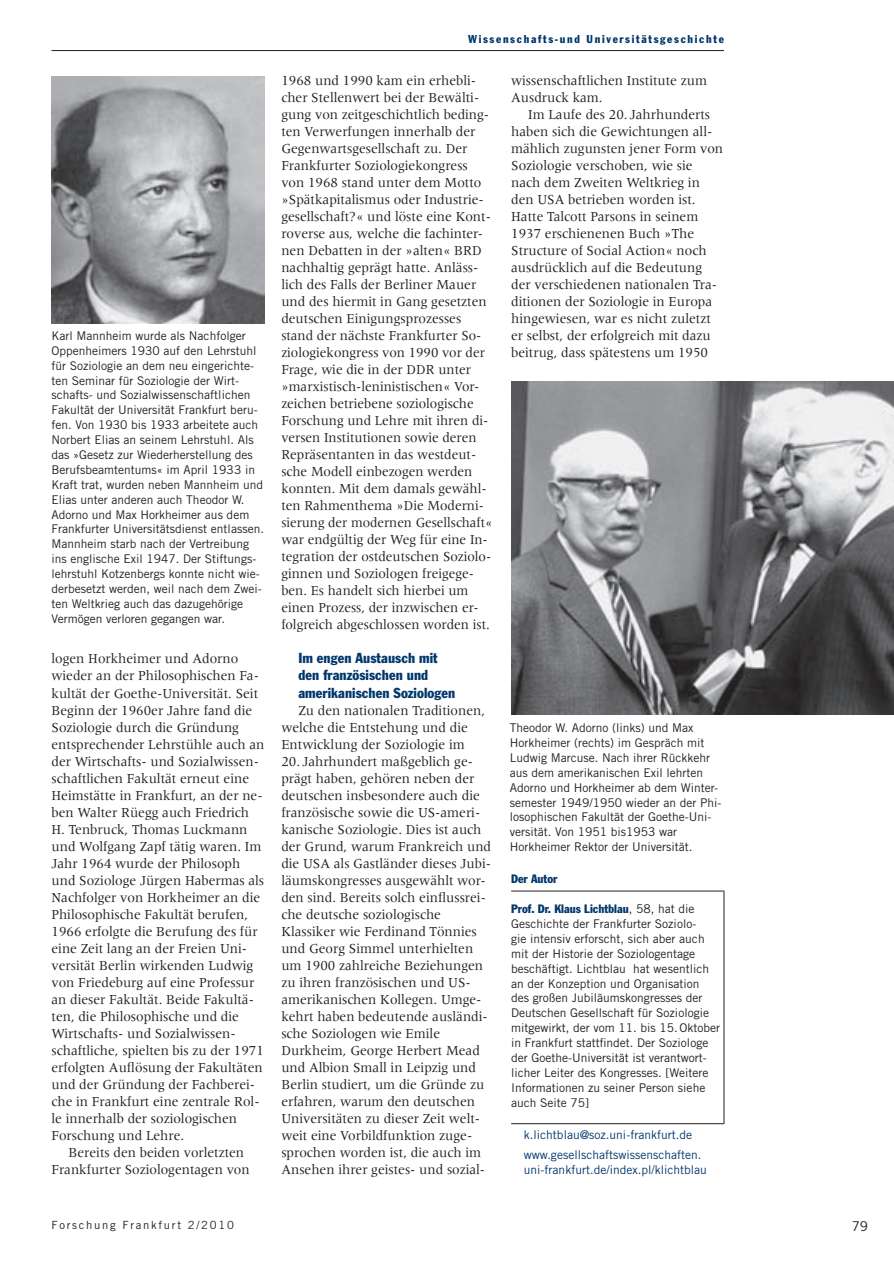
<style>
.page{position:relative;width:894px;height:1264px;background:#fff}
.page>*{position:absolute;margin:0;border:0;box-sizing:border-box;transform-origin:0 0}
.t1{font:14.25px/17px "Meridien";color:#231f20;scale:.95 1}
.t2{font:condensed 14.25px/17px "Franklin Gothic";letter-spacing:.005em;color:#00376b}
.t3{font:13.5px "Trade Gothic";color:#231f20}
.t4{font:12px/14.9px "Trade Gothic";color:#231f20}
.t5{font:12px/19.4px "Trade Gothic";color:#00376b}
.t6{font:condensed 12px "Franklin Gothic";color:#00376b}
.t7{font:condensed 11.25px "Franklin Gothic";letter-spacing:.15em;color:#00376b}
.t8{font:11.25px "Trade Gothic";letter-spacing:.15em;color:#231f20}
.s1{font-family:"Trade Gothic";font-stretch:normal;color:#231f20}
</style>
<div class="page">
<hr style="left:51px;top:50px;width:672px;height:1px;background:#231f20">
<hr style="left:511px;top:1123px;width:213px;height:1px;background:#231f20">
<hr style="left:723px;top:891px;width:1px;height:232px;background:#231f20">
<hr style="left:511px;top:890px;width:213px;height:1px;background:#231f20">
<img style="left:511px;top:382px;width:382px;height:332px">
<img style="left:51px;top:76px;width:213px;height:247px">
<p class="t4" style="left:51px;top:329px;width:214px">Karl Mannheim wurde als Nachfolger Oppenheimers 1930 auf den Lehrstuhl für Soziologie an dem neu eingerichte&shy;ten Seminar für Soziologie der Wirt&shy;schafts- und Sozialwissenschaftlichen Fakultät der Universität Frankfurt beru&shy;fen. Von 1930 bis 1933 arbeitete auch Norbert Elias an seinem Lehrstuhl. Als das »Gesetz zur Wiederherstellung des Berufsbeamtentums« im April 1933 in Kraft trat, wurden neben Mannheim und Elias unter anderen auch Theodor W.<br>Adorno und Max Horkheimer aus dem Frankfurter Universitätsdienst entlassen.<br>Mannheim starb nach der Vertreibung ins englische Exil 1947. Der Stiftungs&shy;lehrstuhl Kotzenbergs konnte nicht wie&shy;derbesetzt werden, weil nach dem Zwei&shy;ten Weltkrieg auch das dazugehörige Vermögen verloren gegangen war.</p>
<p class="t1" style="left:51px;top:651px;width:225px">logen Horkheimer und Adorno wieder an der Philosophischen Fa&shy;kultät der Goethe-Universität. Seit Beginn der 1960er Jahre fand die Soziologie durch die Gründung entsprechender Lehrstühle auch an der Wirtschafts- und Sozialwissen&shy;schaftlichen Fakultät erneut eine Heimstätte in Frankfurt, an der ne&shy;ben Walter Rüegg auch Friedrich H. Tenbruck, Thomas Luckmann und Wolfgang Zapf tätig waren. Im Jahr 1964 wurde der Philosoph und Soziologe Jürgen Habermas als Nachfolger von Horkheimer an die Philosophische Fakultät berufen, 1966 erfolgte die Berufung des für eine Zeit lang an der Freien Uni&shy;versität Berlin wirkenden Ludwig von Friedeburg auf eine Professur an dieser Fakultät. Beide Fakultä&shy;ten, die Philosophische und die Wirtschafts- und Sozialwissen&shy;schaftliche, spielten bis zu der 1971 erfolgten Auflösung der Fakultäten und der Gründung der Fachberei&shy;che in Frankfurt eine zentrale Rol&shy;le innerhalb der soziologischen Forschung und Lehre.</p>
<p class="t1" style="left:51px;top:1144px;width:210px;text-indent:17px">Bereits den beiden vorletzten<br>Frankfurter Soziologentagen von</p>
<p class="t7" style="left:468px;top:35px;width:257px">Wissenschafts-und Universitätsgeschichte</p>
<p class="t1" style="left:281px;top:73px;width:224px">1968 und 1990 kam ein erhebli&shy;cher Stellenwert bei der Bewälti&shy;gung von zeitgeschichtlich beding&shy;ten Verwerfungen innerhalb der Gegenwartsgesellschaft zu. Der Frankfurter Soziologiekongress von 1968 stand unter dem Motto »Spätkapitalismus oder Industrie&shy;gesellschaft?« und löste eine Kont&shy;roverse aus, welche die fachinter&shy;nen Debatten in der »alten« BRD nachhaltig geprägt hatte. Anläss&shy;lich des Falls der Berliner Mauer und des hiermit in Gang gesetzten deutschen Einigungsprozesses stand der nächste Frankfurter So&shy;ziologiekongress von 1990 vor der Frage, wie die in der DDR unter »marxistisch-leninistischen« Vor&shy;zeichen betriebene soziologische Forschung und Lehre mit ihren di&shy;versen Institutionen sowie deren Repräsentanten in das westdeut&shy;sche Modell einbezogen werden konnten. Mit dem damals gewähl&shy;ten Rahmenthema »Die Moderni&shy;sierung der modernen Gesellschaft« war endgültig der Weg für eine In&shy;tegration der ostdeutschen Soziolo&shy;ginnen und Soziologen freigege&shy;ben. Es handelt sich hierbei um einen Prozess, der inzwischen er&shy;folgreich abgeschlossen worden ist.</p>
<p class="t2" style="left:298px;top:651px;width:158px">Im engen Austausch mit den französischen und amerikanischen Soziologen</p>
<p class="t1" style="left:281px;top:702px;width:216px;text-indent:17px">Zu den nationalen Traditionen, welche die Entstehung und die<br>Entwicklung der Soziologie im</p>
<p class="t1" style="left:281px;top:753px;width:222px">20. Jahrhundert maßgeblich ge&shy;prägt haben, gehören neben der deutschen insbesondere auch die französische sowie die US-ameri&shy;kanische Soziologie. Dies ist auch der Grund, warum Frankreich und die USA als Gastländer dieses Jubi&shy;läumskongresses ausgewählt wor&shy;den sind. Bereits solch einflussrei&shy;che deutsche soziologische<br>Klassiker wie Ferdinand Tönnies und Georg Simmel unterhielten um 1900 zahlreiche Beziehungen zu ihren französischen und US&shy;amerikanischen Kollegen. Umge&shy;kehrt haben bedeutende ausländi&shy;sche Soziologen wie Emile<br>Durkheim, George Herbert Mead und Albion Small in Leipzig und<br>Berlin studiert, um die Gründe zu erfahren, warum den deutschen<br>Universitäten zu dieser Zeit welt&shy;weit eine Vorbildfunktion zuge&shy;sprochen worden ist, die auch im<br>Ansehen ihrer geistes- und sozial-</p>
<p class="t1" style="left:511px;top:73px;width:207px">wissenschaftlichen Institute zum<br>Ausdruck kam.</p>
<p class="t1" style="left:511px;top:107px;width:224px;text-indent:17px">Im Laufe des 20. Jahrhunderts haben sich die Gewichtungen all&shy;mählich zugunsten jener Form von<br>Soziologie verschoben, wie sie nach dem Zweiten Weltkrieg in den USA betrieben worden ist.<br>Hatte Talcott Parsons in seinem<br>1937 erschienenen Buch »The<br>Structure of Social Action« noch ausdrücklich auf die Bedeutung der verschiedenen nationalen Tra&shy;ditionen der Soziologie in Europa hingewiesen, war es nicht zuletzt er selbst, der erfolgreich mit dazu beitrug, dass spätestens um 1950</p>
<p class="t4" style="left:509px;top:721px;width:213px">Theodor W. Adorno (links) und Max Horkheimer (rechts) im Gespräch mit Ludwig Marcuse. Nach ihrer Rückkehr aus dem amerikanischen Exil lehrten Adorno und Horkheimer ab dem Winter&shy;semester 1949/1950 wieder an der Phi&shy;losophischen Fakultät der Goethe-Uni&shy;versität. Von 1951 bis1953 war Horkheimer Rektor der Universität.</p>
<p class="t6" style="left:511px;top:874px;width:48px">Der Autor</p>
<p class="t6" style="left:511px;top:904px;width:185px">Prof. Dr. Klaus Lichtblau<span class="s1">, 58, hat die</span></p>
<p class="t4" style="left:511px;top:917px;width:210px">Geschichte der Frankfurter Soziolo-<br>gie intensiv erforscht, sich aber auch mit der Historie der Soziologentage beschäftigt. Lichtblau hat wesentlich an der Konzeption und Organisation des großen Jubiläumskongresses der Deutschen Gesellschaft für Soziologie mitgewirkt, der vom 11. bis 15. Oktober in Frankfurt stattfindet. Der Soziologe der Goethe-Universität ist verantwort&shy;licher Leiter des Kongresses. [Weitere Informationen zu seiner Person siehe auch Seite 75]</p>
<p class="t5" style="left:523px;top:1126px;width:179px">k.lichtblau@soz.uni-frankfurt.de www.gesellschaftswissenschaften.</p>
<p class="t5" style="left:523px;top:1160px;width:184px">uni-frankfurt.de/index.pl/klichtblau</p>
<p class="t8" style="left:51px;top:1220px;width:184px">Forschung Frankfurt 2/2010</p>
<p class="t3" style="left:851px;top:1221px;width:18px">79</p>
</div>
